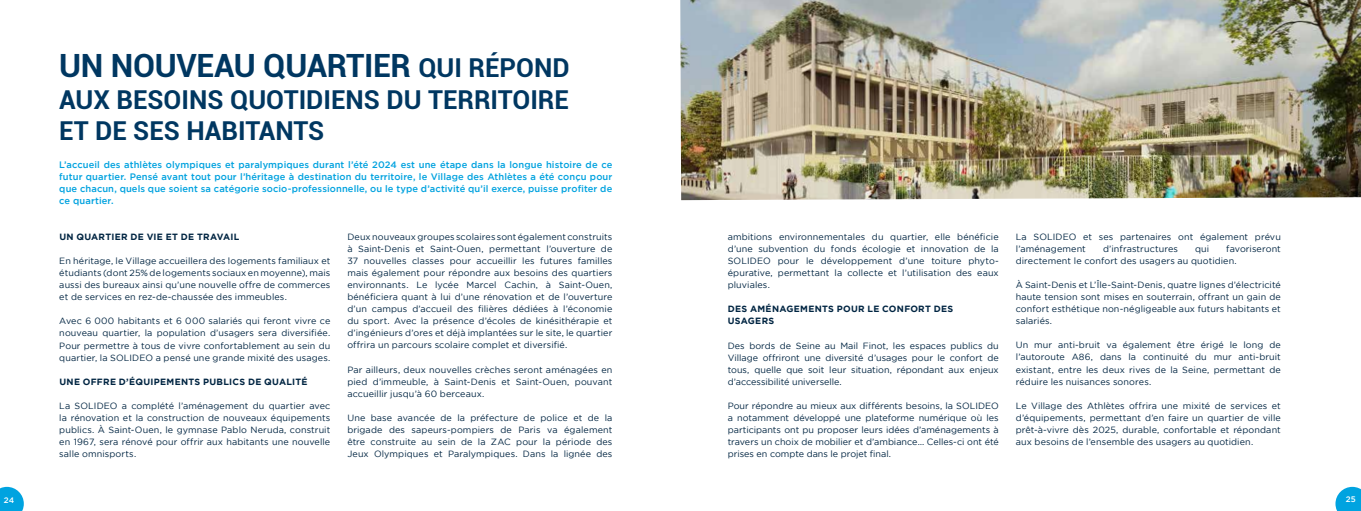
<style>
.page{position:relative;width:1361px;height:511px;background:#fff}
.page>*{position:absolute;margin:0;border:0;box-sizing:border-box;transform-origin:0 0}
.t1{font:700 32px "Roboto";letter-spacing:-.01em;color:#003761}
.t2{font:700 26px/31.2px "Roboto";color:#003761}
.t3{font:500 9.4px/12px "Gotham";letter-spacing:.01em;color:#00a2df;text-align:justify}
.t4{font:9px/12px "Gotham";letter-spacing:.01em;color:#002542;text-align:justify}
.t5{font:700 9px/12px "Gotham";letter-spacing:.03em;color:#002542}
.t6{font:500 8px "Gotham";color:#fff}
.s1{font-size:26px}
</style>
<div class="page">
<svg style="left:0;top:486px;width:24px;height:24px"></svg>
<svg style="left:1335px;top:486px;width:26px;height:24px"></svg>
<img style="left:680px;top:0;width:681px;height:200px">
<h1 class="t1" style="left:59px;top:43px;width:512px">UN NOUVEAU QUARTIER <span class="s1">QUI RÉPOND</span></h1>
<h2 class="t2" style="left:59px;top:83px;width:511px">AUX BESOINS QUOTIDIENS DU TERRITOIRE<br>ET DE SES HABITANTS</h2>
<p class="t3" style="left:59px;top:158px;width:554px">L’accueil des athlètes olympiques et paralympiques durant l’été 2024 est une étape dans la longue histoire de ce futur quartier. Pensé avant tout pour l’héritage à destination du territoire, le Village des Athlètes a été conçu pour que chacun, quels que soient sa catégorie socio-professionnelle, ou le type d’activité qu’il exerce, puisse profiter de ce quartier.</p>
<p class="t5" style="left:59px;top:231px;width:182px">UN QUARTIER DE VIE ET DE TRAVAIL</p>
<p class="t4" style="left:59px;top:255px;width:272px">En héritage, le Village accueillera des logements familiaux et étudiants (dont 25% de logements sociaux en moyenne), mais aussi des bureaux ainsi qu’une nouvelle offre de commerces et de services en rez-de-chaussée des immeubles.</p>
<p class="t4" style="left:59px;top:315px;width:272px">Avec 6 000 habitants et 6 000 salariés qui feront vivre ce nouveau quartier, la population d’usagers sera diversifiée.<br>Pour permettre à tous de vivre confortablement au sein du quartier, la SOLIDEO a pensé une grande mixité des usages.</p>
<p class="t5" style="left:59px;top:375px;width:250px">UNE OFFRE D’ÉQUIPEMENTS PUBLICS DE QUALITÉ</p>
<p class="t4" style="left:59px;top:399px;width:272px">La SOLIDEO a complété l’aménagement du quartier avec la rénovation et la construction de nouveaux équipements publics. À Saint-Ouen, le gymnase Pablo Neruda, construit en 1967, sera rénové pour offrir aux habitants une nouvelle salle omnisports.</p>
<p class="t4" style="left:347px;top:231px;width:267px">Deux nouveaux groupes scolaires sont également construits à Saint-Denis et Saint-Ouen, permettant l’ouverture de 37 nouvelles classes pour accueillir les futures familles mais également pour répondre aux besoins des quartiers environnants. Le lycée Marcel Cachin, à Saint-Ouen, bénéficiera quant à lui d’une rénovation et de l’ouverture d’un campus d’accueil des filières dédiées à l’économie du sport. Avec la présence d’écoles de kinésithérapie et d’ingénieurs d’ores et déjà implantées sur le site, le quartier offrira un parcours scolaire complet et diversifié.</p>
<p class="t4" style="left:347px;top:363px;width:267px">Par ailleurs, deux nouvelles crèches seront aménagées en pied d’immeuble, à Saint-Denis et Saint-Ouen, pouvant accueillir jusqu’à 60 berceaux.</p>
<p class="t4" style="left:347px;top:411px;width:267px">Une base avancée de la préfecture de police et de la brigade des sapeurs-pompiers de Paris va également être construite au sein de la ZAC pour la période des Jeux Olympiques et Paralympiques. Dans la lignée des</p>
<p class="t4" style="left:728px;top:231px;width:272px">ambitions environnementales du quartier, elle bénéficie d’une subvention du fonds écologie et innovation de la SOLIDEO pour le développement d’une toiture phyto&shy;épurative, permettant la collecte et l’utilisation des eaux pluviales.</p>
<p class="t5" style="left:728px;top:303px;width:227px">DES AMÉNAGEMENTS POUR LE CONFORT DES<br>USAGERS</p>
<p class="t4" style="left:728px;top:339px;width:272px">Des bords de Seine au Mail Finot, les espaces publics du Village offriront une diversité d’usages pour le confort de tous, quelle que soit leur situation, répondant aux enjeux d’accessibilité universelle.</p>
<p class="t4" style="left:728px;top:399px;width:272px">Pour répondre au mieux aux différents besoins, la SOLIDEO a notamment développé une plateforme numérique où les participants ont pu proposer leurs idées d’aménagements à travers un choix de mobilier et d’ambiance… Celles-ci ont été prises en compte dans le projet final.</p>
<p class="t4" style="left:1016px;top:231px;width:267px">La SOLIDEO et ses partenaires ont également prévu l’aménagement</p>
<p class="t4" style="left:1016px;top:243px;width:267px;text-indent:210px">favoriseront directement le confort des usagers au quotidien.</p>
<p class="t4" style="left:1016px;top:279px;width:267px">À Saint-Denis et L’Île-Saint-Denis, quatre lignes d’électricité haute tension sont mises en souterrain, offrant un gain de confort esthétique non-négligeable aux futurs habitants et salariés.</p>
<p class="t4" style="left:1016px;top:339px;width:267px">Un mur anti-bruit va également être érigé le long de l’autoroute A86, dans la continuité du mur anti-bruit existant, entre les deux rives de la Seine, permettant de réduire les nuisances sonores.</p>
<p class="t4" style="left:1016px;top:399px;width:267px">Le Village des Athlètes offrira une mixité de services et d’équipements, permettant d’en faire un quartier de ville prêt-à-vivre dès 2025, durable, confortable et répondant aux besoins de l’ensemble des usagers au quotidien.</p>
<p class="t4" style="left:1103px;top:243px;width:76px">d’infrastructures</p>
<p class="t4" style="left:1195px;top:243px;width:16px">qui</p>
<p class="t6" style="left:4px;top:495px;width:12px">24</p>
<p class="t6" style="left:1346px;top:494px;width:11px">25</p>
</div>
